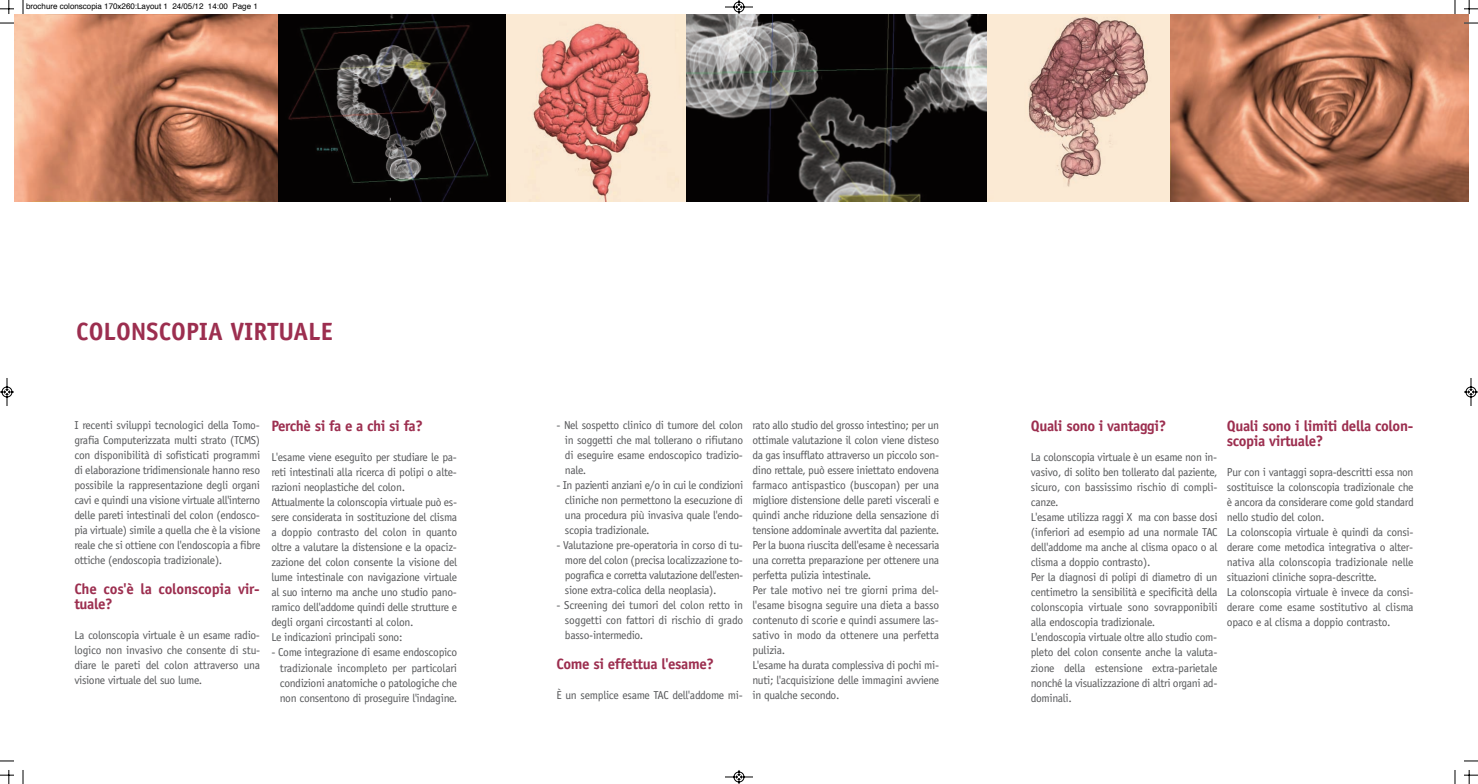
<style>
.page{position:relative;width:1478px;height:784px;background:#fff}
.page>*{position:absolute;margin:0;border:0;box-sizing:border-box;transform-origin:0 0}
.t1{font:700 25px "Officina Sans";color:#9c2e4f}
.t2{font:700 15px/15px "Officina Sans";letter-spacing:-.025em;color:#9c2e4f}
.t3{font:11.5px/15px "Officina Sans";letter-spacing:-.025em;color:#57585a;text-align:justify}
.t4{font:8px "Helvetica";color:#000}
</style>
<div class="page">
<img style="left:14px;top:14px;width:973px;height:188px">
<img style="left:987px;top:14px;width:481px;height:188px">
<svg style="left:23px;top:0;width:1px;height:14px"></svg>
<svg style="left:0;top:23px;width:14px;height:1px"></svg>
<svg style="left:1454px;top:0;width:1px;height:14px"></svg>
<svg style="left:1463px;top:23px;width:14px;height:1px"></svg>
<svg style="left:23px;top:770px;width:1px;height:13px"></svg>
<svg style="left:0;top:760px;width:14px;height:1px"></svg>
<svg style="left:1454px;top:770px;width:1px;height:13px"></svg>
<svg style="left:1464px;top:760px;width:13px;height:1px"></svg>
<svg style="left:0;top:0;width:14px;height:14px"></svg>
<svg style="left:1464px;top:0;width:13px;height:14px"></svg>
<svg style="left:0;top:770px;width:14px;height:13px"></svg>
<svg style="left:1464px;top:770px;width:13px;height:13px"></svg>
<svg style="left:724px;top:0;width:29px;height:15px"></svg>
<svg style="left:725px;top:770px;width:28px;height:13px"></svg>
<svg style="left:0;top:378px;width:14px;height:28px"></svg>
<svg style="left:1464px;top:378px;width:13px;height:28px"></svg>
<p class="t4" style="left:26px;top:3px;width:233px">brochure colonscopia 170x260:Layout 1 24/05/12 14:00 Page 1</p>
<h1 class="t1" style="left:76px;top:321px;width:258px">COLONSCOPIA VIRTUALE</h1>
<p class="t3" style="left:74px;top:418px;width:187px">I recenti sviluppi tecnologici della Tomo&shy;grafia Computerizzata multi strato (TCMS) con disponibilità di sofisticati programmi di elaborazione tridimensionale hanno reso possibile la rappresentazione degli organi cavi e quindi una visione virtuale all'interno delle pareti intestinali del colon (endosco&shy;pia virtuale) simile a quella che è la visione reale che si ottiene con l'endoscopia a fibre ottiche (endoscopia tradizionale).</p>
<h2 class="t2" style="left:74px;top:582px;width:187px">Che cos'è la colonscopia vir&shy;tuale?</h2>
<p class="t3" style="left:74px;top:628px;width:187px">La colonscopia virtuale è un esame radio&shy;logico non invasivo che consente di stu&shy;diare le pareti del colon attraverso una visione virtuale del suo lume.</p>
<h2 class="t2" style="left:271px;top:419px;width:153px">Perchè si fa e a chi si fa?</h2>
<p class="t3" style="left:271px;top:450px;width:187px;text-align:left">L'esame viene eseguito per studiare le pa&shy;reti intestinali alla ricerca di polipi o alte&shy;razioni neoplastiche del colon.<br>Attualmente la colonscopia virtuale può es&shy;sere considerata in sostituzione del clisma a doppio contrasto del colon in quanto oltre a valutare la distensione e la opaciz&shy;zazione del colon consente la visione del lume intestinale con navigazione virtuale al suo interno ma anche uno studio pano&shy;ramico dell'addome quindi delle strutture e degli organi circostanti al colon.<br>Le indicazioni principali sono:</p>
<p class="t3" style="left:280px;top:645px;width:179px;text-indent:-8px">- Come integrazione di esame endoscopico tradizionale incompleto per particolari condizioni anatomiche o patologiche che non consentono di proseguire l'indagine.</p>
<p class="t3" style="left:565px;top:418px;width:180px;text-indent:-8px">- Nel sospetto clinico di tumore del colon in soggetti che mal tollerano o rifiutano di eseguire esame endoscopico tradizio&shy;nale.</p>
<p class="t3" style="left:565px;top:478px;width:180px;text-indent:-8px">- In pazienti anziani e/o in cui le condizioni cliniche non permettono la esecuzione di una procedura più invasiva quale l'endo&shy;scopia tradizionale.</p>
<p class="t3" style="left:565px;top:538px;width:180px;text-indent:-9px">- Valutazione pre-operatoria in corso di tu&shy;more del colon (precisa localizzazione to&shy;pografica e corretta valutazione dell'esten&shy;sione extra-colica della neoplasia).</p>
<p class="t3" style="left:565px;top:598px;width:180px;text-indent:-8px">- Screening dei tumori del colon retto in soggetti con fattori di rischio di grado basso-intermedio.</p>
<h2 class="t2" style="left:556px;top:657px;width:159px">Come si effettua l'esame?</h2>
<p class="t3" style="left:556px;top:688px;width:188px">È un semplice esame TAC dell'addome mi-</p>
<p class="t3" style="left:752px;top:418px;width:188px;text-align:left">rato allo studio del grosso intestino; per un ottimale valutazione il colon viene disteso da gas insufflato attraverso un piccolo son&shy;dino rettale, può essere iniettato endovena farmaco antispastico (buscopan) per una migliore distensione delle pareti viscerali e quindi anche riduzione della sensazione di tensione addominale avvertita dal paziente.<br>Per la buona riuscita dell'esame è necessaria una corretta preparazione per ottenere una perfetta pulizia intestinale.<br>Per tale motivo nei tre giorni prima del&shy;l'esame bisogna seguire una dieta a basso contenuto di scorie e quindi assumere las&shy;sativo in modo da ottenere una perfetta pulizia.<br>L'esame ha durata complessiva di pochi mi&shy;nuti; l'acquisizione delle immagini avviene in qualche secondo.</p>
<h2 class="t2" style="left:1030px;top:419px;width:137px">Quali sono i vantaggi?</h2>
<p class="t3" style="left:1030px;top:450px;width:188px;text-align:left">La colonscopia virtuale è un esame non in&shy;vasivo, di solito ben tollerato dal paziente, sicuro, con bassissimo rischio di compli&shy;canze.<br>L'esame utilizza raggi X ma con basse dosi (inferiori ad esempio ad una normale TAC dell'addome ma anche al clisma opaco o al clisma a doppio contrasto).<br>Per la diagnosi di polipi di diametro di un centimetro la sensibilità e specificità della colonscopia virtuale sono sovrapponibili alla endoscopia tradizionale.<br>L'endoscopia virtuale oltre allo studio com&shy;pleto del colon consente anche la valuta&shy;zione della estensione extra-parietale nonché la visualizzazione di altri organi ad&shy;dominali.</p>
<h2 class="t2" style="left:1226px;top:419px;width:188px">Quali sono i limiti della colon&shy;scopia virtuale?</h2>
<p class="t3" style="left:1226px;top:465px;width:188px;text-align:left">Pur con i vantaggi sopra-descritti essa non sostituisce la colonscopia tradizionale che è ancora da considerare come gold standard nello studio del colon.<br>La colonscopia virtuale è quindi da consi&shy;derare come metodica integrativa o alter&shy;nativa alla colonscopia tradizionale nelle situazioni cliniche sopra-descritte.<br>La colonscopia virtuale è invece da consi&shy;derare come esame sostitutivo al clisma opaco e al clisma a doppio contrasto.</p>
</div>
